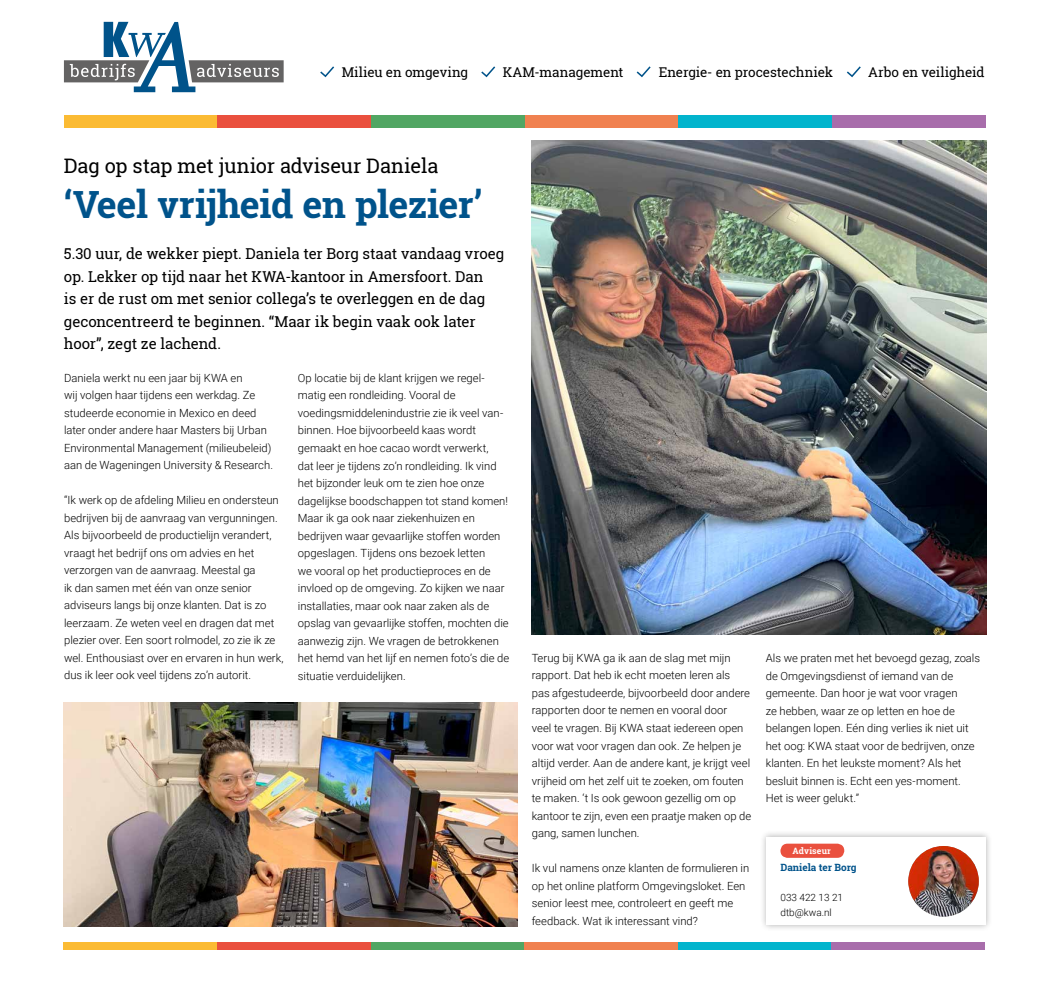
<style>
.page{position:relative;width:1046px;height:1005px;background:#fff}
.page>*{position:absolute;margin:0;border:0;box-sizing:border-box;transform-origin:0 0}
.t1{font:700 37.5px "Roboto Slab";letter-spacing:-.015em;color:#00538b}
.t2{font:20px "Roboto Slab";letter-spacing:-.005em;color:#000}
.t3{font:15px/22.5px "Roboto Slab";letter-spacing:-.005em;color:#000}
.t4{font:13.5px "Roboto Slab";letter-spacing:-.005em;color:#000}
.t5{font:300 11.25px/17.5px "Roboto";color:#000}
.t6{font:300 10px/15px "Roboto";color:#000}
.t7{font:700 10px "Roboto Slab";color:#00538b}
.t8{font:700 8.75px "Roboto Slab";letter-spacing:.015em;color:#fff}
</style>
<div class="page">
<svg style="left:64px;top:22px;width:220px;height:70px"></svg>
<div style="left:64px;top:115px;width:153px;height:13px;background:#fbbb34"></div>
<div style="left:217px;top:115px;width:154px;height:13px;background:#ea503e"></div>
<div style="left:371px;top:115px;width:154px;height:13px;background:#51a663"></div>
<div style="left:525px;top:115px;width:153px;height:13px;background:#f08150"></div>
<div style="left:678px;top:115px;width:154px;height:13px;background:#02b4cd"></div>
<div style="left:832px;top:115px;width:153px;height:13px;background:#a86dab"></div>
<img style="left:532px;top:141px;width:454px;height:493px">
<img style="left:64px;top:702px;width:453px;height:224px">
<div style="left:759px;top:830px;width:234px;height:101px;background:#000;opacity:.3"></div>
<div style="left:766px;top:837px;width:220px;height:87px;background:#fff"></div>
<img style="left:908px;top:846px;width:71px;height:70px;border-radius:35px">
<div style="left:780px;top:843px;width:64px;height:15px;background:#ea503e;border-radius:7px"></div>
<div style="left:64px;top:942px;width:153px;height:8px;background:#fbbb34"></div>
<div style="left:217px;top:942px;width:154px;height:8px;background:#ea503e"></div>
<div style="left:371px;top:942px;width:153px;height:8px;background:#51a663"></div>
<div style="left:524px;top:942px;width:154px;height:8px;background:#f08150"></div>
<div style="left:678px;top:942px;width:153px;height:8px;background:#02b4cd"></div>
<div style="left:831px;top:942px;width:154px;height:8px;background:#a86dab"></div>
<svg style="left:320px;top:66px;width:14px;height:11px"></svg>
<svg style="left:481px;top:66px;width:14px;height:11px"></svg>
<svg style="left:636px;top:66px;width:14px;height:11px"></svg>
<svg style="left:847px;top:66px;width:14px;height:11px"></svg>
<p class="t4" style="left:342px;top:63px;width:128px">Milieu en omgeving</p>
<p class="t4" style="left:503px;top:63px;width:122px">KAM-management</p>
<p class="t4" style="left:659px;top:63px;width:176px">Energie- en procestechniek</p>
<p class="t4" style="left:868px;top:63px;width:118px">Arbo en veiligheid</p>
<h2 class="t2" style="left:64px;top:152px;width:376px">Dag op stap met junior adviseur Daniela</h2>
<h1 class="t1" style="left:64px;top:179px;width:420px">‘Veel vrijheid en plezier’</h1>
<p class="t3" style="left:64px;top:242px;width:442px">5.30 uur, de wekker piept. Daniela ter Borg staat vandaag vroeg op. Lekker op tijd naar het KWA-kantoor in Amersfoort. Dan<br>is er de rust om met senior collega’s te overleggen en de dag geconcentreerd te beginnen. “Maar ik begin vaak ook later hoor”, zegt ze lachend.</p>
<p class="t5" style="left:64px;top:369px;width:210px">Daniela werkt nu een jaar bij KWA en<br>wij volgen haar tijdens een werkdag. Ze studeerde economie in Mexico en deed later onder andere haar Masters bij Urban Environmental Management (milieubeleid) aan de Wageningen University &amp; Research.</p>
<p class="t5" style="left:64px;top:491px;width:221px">“Ik werk op de afdeling Milieu en ondersteun bedrijven bij de aanvraag van vergunningen.<br>Als bijvoorbeeld de productielijn verandert, vraagt het bedrijf ons om advies en het verzorgen van de aanvraag. Meestal ga<br>ik dan samen met één van onze senior adviseurs langs bij onze klanten. Dat is zo leerzaam. Ze weten veel en dragen dat met plezier over. Een soort rolmodel, zo zie ik ze wel. Enthousiast over en ervaren in hun werk, dus ik leer ook veel tijdens zo’n autorit.</p>
<p class="t5" style="left:298px;top:369px;width:213px">Op locatie bij de klant krijgen we regel&shy;matig een rondleiding. Vooral de voedingsmiddelenindustrie zie ik veel van&shy;binnen. Hoe bijvoorbeeld kaas wordt gemaakt en hoe cacao wordt verwerkt,<br>dat leer je tijdens zo’n rondleiding. Ik vind het bijzonder leuk om te zien hoe onze dagelijkse boodschappen tot stand komen!<br>Maar ik ga ook naar ziekenhuizen en bedrijven waar gevaarlijke stoffen worden opgeslagen. Tijdens ons bezoek letten<br>we vooral op het productieproces en de invloed op de omgeving. Zo kijken we naar installaties, maar ook naar zaken als de opslag van gevaarlijke stoffen, mochten die aanwezig zijn. We vragen de betrokkenen het hemd van het lijf en nemen foto’s die de situatie verduidelijken.</p>
<p class="t5" style="left:532px;top:649px;width:221px">Terug bij KWA ga ik aan de slag met mijn rapport. Dat heb ik echt moeten leren als<br>pas afgestudeerde, bijvoorbeeld door andere rapporten door te nemen en vooral door<br>veel te vragen. Bij KWA staat iedereen open voor wat voor vragen dan ook. Ze helpen je altijd verder. Aan de andere kant, je krijgt veel vrijheid om het zelf uit te zoeken, om fouten te maken. ‘t Is ook gewoon gezellig om op kantoor te zijn, even een praatje maken op de gang, samen lunchen.</p>
<p class="t5" style="left:532px;top:859px;width:219px">Ik vul namens onze klanten de formulieren in op het online platform Omgevingsloket. Een senior leest mee, controleert en geeft me feedback. Wat ik interessant vind?</p>
<p class="t5" style="left:765px;top:649px;width:216px">Als we praten met het bevoegd gezag, zoals de Omgevingsdienst of iemand van de gemeente. Dan hoor je wat voor vragen<br>ze hebben, waar ze op letten en hoe de belangen lopen. Eén ding verlies ik niet uit het oog: KWA staat voor de bedrijven, onze klanten. En het leukste moment? Als het besluit binnen is. Echt een yes-moment.<br>Het is weer gelukt.”</p>
<p class="t8" style="left:792px;top:845px;width:40px">Adviseur</p>
<p class="t7" style="left:780px;top:860px;width:78px">Daniela ter Borg</p>
<p class="t6" style="left:780px;top:889px;width:64px">033 422 13 21 dtb@kwa.nl</p>
</div>
